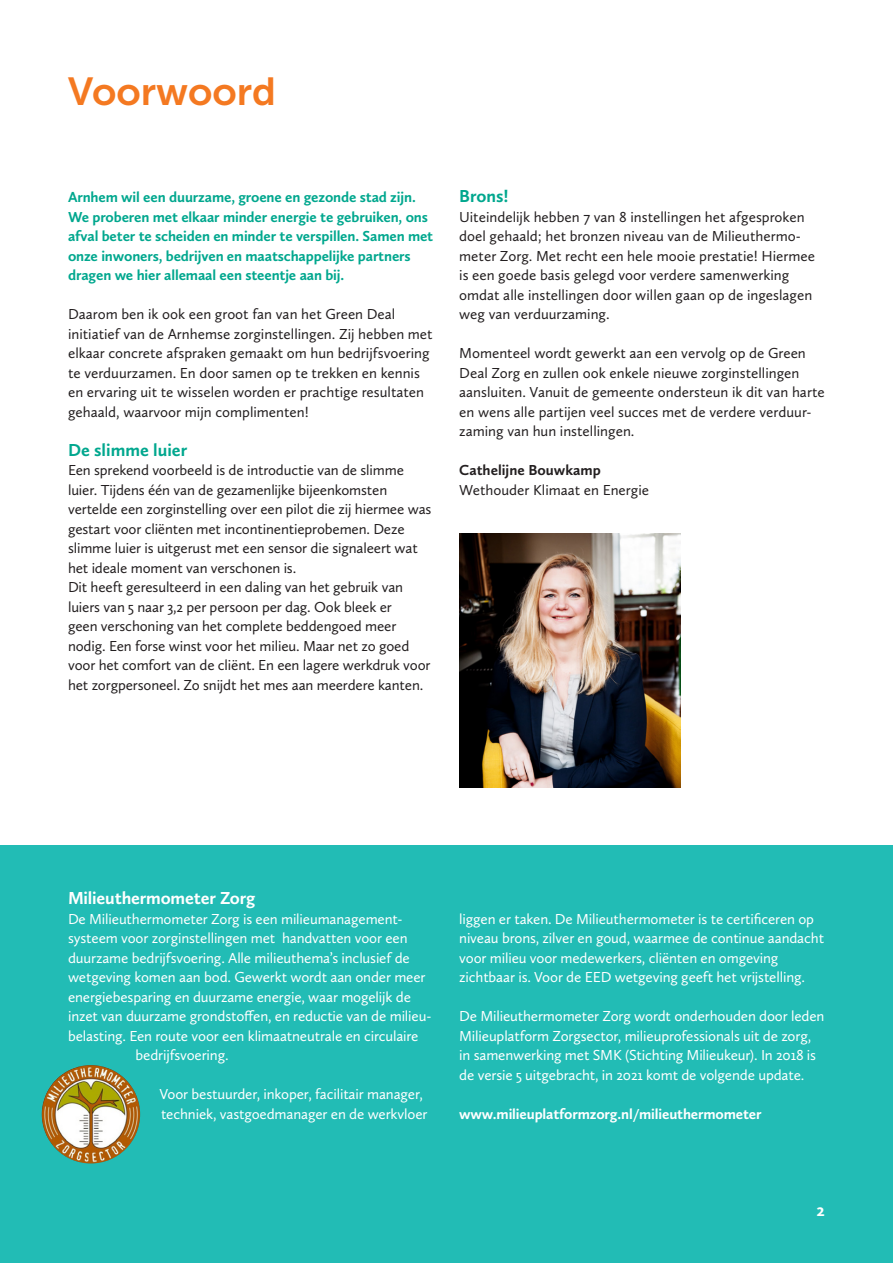
<style>
.page{position:relative;width:893px;height:1263px;background:#fff}
.page>*{position:absolute;margin:0;border:0;box-sizing:border-box;transform-origin:0 0}
.Intro_Kop{font:39px "Museo Sans 700";color:#f47921}
.Title_alinea{font:700 18px "Calluna Sans";letter-spacing:-.01em;color:#fff}
.Title_alinea-2{font:700 18px "Calluna Sans";color:#00a78e}
.text{font:15px/19.5px "Calluna Sans";color:#231f20}
.text-2{font:15px/19.5px "Calluna Sans";letter-spacing:-.01em;color:#fff}
.Intro{font:700 15px/19.5px "Calluna Sans";letter-spacing:-.01em;color:#00a78e}
.text-3{font:700 15px "Calluna Sans";letter-spacing:-.01em;color:#fff}
.text-4{font:700 15px "Calluna Sans";color:#231f20}
</style>
<div class="page">
<div style="left:0;top:846px;width:893px;height:417px;background:#22bcb5"></div>
<img style="left:459px;top:534px;width:222px;height:253px">
<img style="left:42px;top:1065px;width:98px;height:98px;border-radius:49px">
<h2 class="Intro_Kop" style="left:68px;top:69px;width:209px">Voorwoord</h2>
<p class="Intro" style="left:68px;top:187px;width:367px">Arnhem wil een duurzame, groene en gezonde stad zijn.<br>We proberen met elkaar minder energie te gebruiken, ons afval beter te scheiden en minder te verspillen. Samen met onze inwoners, bedrijven en maatschappelijke partners dragen we hier allemaal een steentje aan bij.</p>
<p class="text" style="left:68px;top:304px;width:366px">Daarom ben ik ook een groot fan van het Green Deal initiatief van de Arnhemse zorginstellingen. Zij hebben met elkaar concrete afspraken gemaakt om hun bedrijfsvoering te verduurzamen. En door samen op te trekken en kennis en ervaring uit te wisselen worden er prachtige resultaten gehaald, waarvoor mijn complimenten!</p>
<h2 class="Title_alinea-2" style="left:68px;top:438px;width:121px">De slimme luier</h2>
<p class="text" style="left:68px;top:460px;width:365px">Een sprekend voorbeeld is de introductie van de slimme luier. Tijdens één van de gezamenlijke bijeenkomsten vertelde een zorginstelling over een pilot die zij hiermee was gestart voor cliënten met incontinentieprobemen. Deze slimme luier is uitgerust met een sensor die signaleert wat het ideale moment van verschonen is.<br>Dit heeft geresulteerd in een daling van het gebruik van luiers van 5 naar 3,2 per persoon per dag. Ook bleek er<br>geen verschoning van het complete beddengoed meer nodig. Een forse winst voor het milieu. Maar net zo goed voor het comfort van de cliënt. En een lagere werkdruk voor het zorgpersoneel. Zo snijdt het mes aan meerdere kanten.</p>
<h2 class="Title_alinea-2" style="left:459px;top:185px;width:51px">Brons!</h2>
<p class="text" style="left:459px;top:207px;width:357px">Uiteindelijk hebben 7 van 8 instellingen het afgesproken doel gehaald; het bronzen niveau van de Milieuthermo&shy;meter Zorg. Met recht een hele mooie prestatie! Hiermee is een goede basis gelegd voor verdere samenwerking omdat alle instellingen door willen gaan op de ingeslagen weg van verduurzaming.</p>
<p class="text" style="left:459px;top:343px;width:367px">Momenteel wordt gewerkt aan een vervolg op de Green Deal Zorg en zullen ook enkele nieuwe zorginstellingen aansluiten. Vanuit de gemeente ondersteun ik dit van harte en wens alle partijen veel succes met de verdere verduur&shy;zaming van hun instellingen.</p>
<p class="text-4" style="left:459px;top:461px;width:143px">Cathelijne Bouwkamp</p>
<p class="text" style="left:459px;top:480px;width:191px">Wethouder Klimaat en Energie</p>
<h2 class="Title_alinea" style="left:68px;top:887px;width:189px">Milieuthermometer Zorg</h2>
<p class="text-2" style="left:68px;top:909px;width:336px">De Milieuthermometer Zorg is een milieumanagement-</p>
<p class="text-2" style="left:68px;top:928px;width:341px">systeem voor zorginstellingen met handvatten voor een</p>
<p class="text-2" style="left:68px;top:948px;width:343px">duurzame bedrijfsvoering. Alle milieuthema’s inclusief de</p>
<p class="text-2" style="left:68px;top:967px;width:359px">wetgeving komen aan bod. Gewerkt wordt aan onder meer</p>
<p class="text-2" style="left:68px;top:987px;width:345px">energiebesparing en duurzame energie, waar mogelijk de</p>
<p class="text-2" style="left:68px;top:1006px;width:365px">inzet van duurzame grondstoffen, en reductie van de milieu-</p>
<p class="text-2" style="left:68px;top:1026px;width:352px">belasting. Een route voor een klimaatneutrale en circulaire</p>
<p class="text-2" style="left:136px;top:1045px;width:95px">bedrijfsvoering.</p>
<p class="text-2" style="left:160px;top:1084px;width:270px">Voor bestuurder, inkoper, facilitair manager, techniek, vastgoedmanager en de werkvloer</p>
<p class="text-2" style="left:459px;top:909px;width:366px">liggen er taken. De Milieuthermometer is te certificeren op niveau brons, zilver en goud, waarmee de continue aandacht voor milieu voor medewerkers, cliënten en omgeving zichtbaar is. Voor de EED wetgeving geeft het vrijstelling.</p>
<p class="text-2" style="left:459px;top:1006px;width:367px">De Milieuthermometer Zorg wordt onderhouden door leden Milieuplatform Zorgsector, milieuprofessionals uit de zorg, in samenwerking met SMK (Stichting Milieukeur). In 2018 is de versie 5 uitgebracht, in 2021 komt de volgende update.</p>
<p class="text-3" style="left:459px;top:1104px;width:304px">www.milieuplatformzorg.nl/milieuthermometer</p>
<p class="Title_alinea" style="left:817px;top:1199px;width:10px">2</p>
</div>
